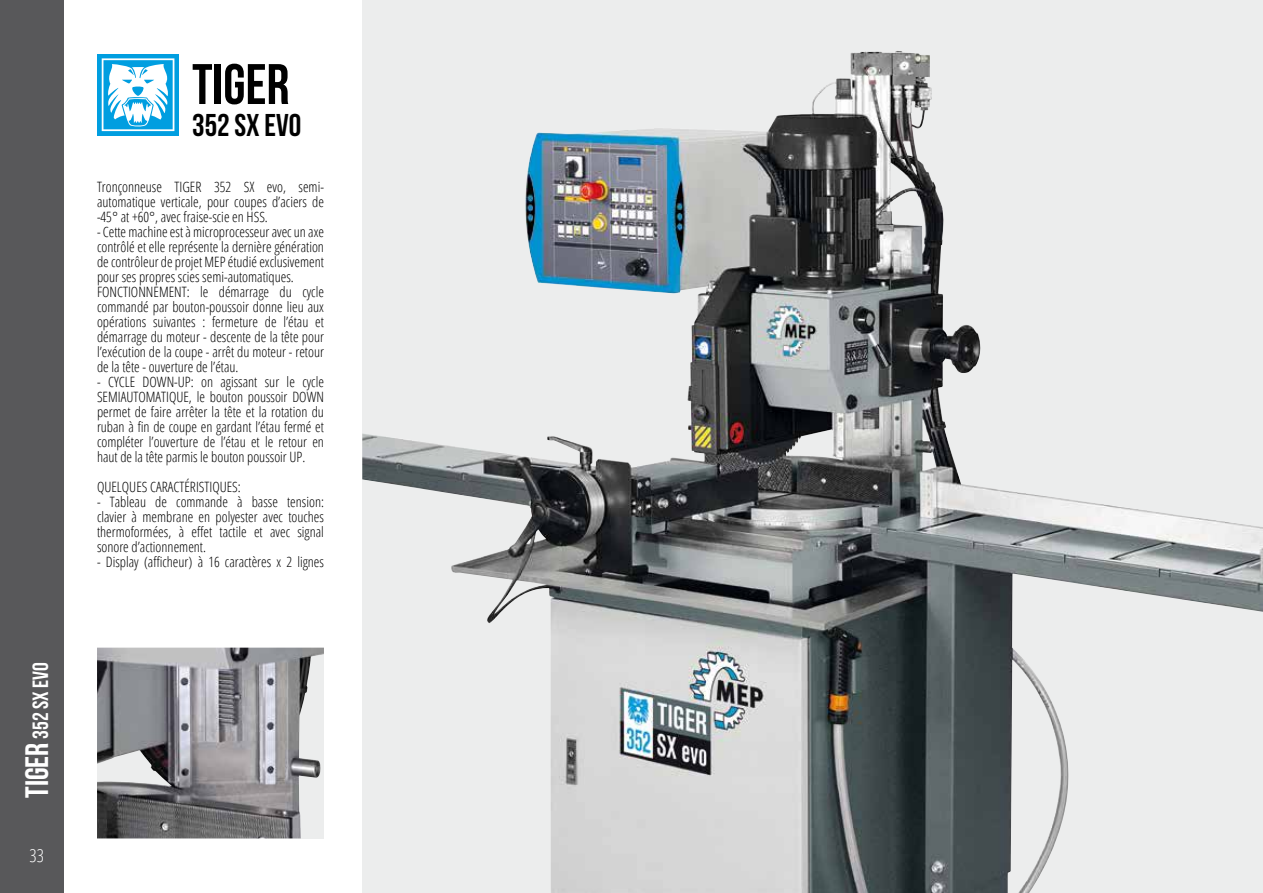
<style>
.page{position:relative;width:1263px;height:893px;background:#fff}
.page>*{position:absolute;margin:0;border:0;box-sizing:border-box;transform-origin:0 0}
.t1{font:57px "Bebas Neue";color:#000}
.t2{font:31.5px "Bebas Neue";color:#000}
.t3{font:22.05px "Bebas Neue";color:#fff}
.t4{font:300 condensed 18px "Open Sans";color:#fff}
.t5{font:300 condensed 14.25px/15px "Open Sans";color:#000;text-align:justify}
.s1{font-size:32.4px}
</style>
<div class="page">
<div style="left:0;top:0;width:64px;height:893px;background:#58585a"></div>
<svg style="left:97px;top:54px;width:82px;height:81px"></svg>
<svg style="left:102px;top:58px;width:72px;height:73px"></svg>
<div style="left:362px;top:0;width:901px;height:893px;background:#eceded"></div>
<img style="left:362px;top:52px;width:901px;height:841px">
<img style="left:97px;top:648px;width:227px;height:190px">
<h3 class="t3" style="left:28px;top:798px;width:137px;rotate:-90deg"><span class="s1">TIGER</span> 352 SX EVO</h3>
<p class="t4" style="left:30px;top:843px;width:16px">33</p>
<h1 class="t1" style="left:192px;top:53px;width:99px">TIGER</h1>
<h2 class="t2" style="left:192px;top:107px;width:110px">352 SX EVO</h2>
<p class="t5" style="left:97px;top:178px;width:228px">Tronçonneuse TIGER 352 SX evo, semi&shy;automatique verticale, pour coupes d’aciers de -45° at +60°, avec fraise-scie en HSS.</p>
<p class="t5" style="left:97px;top:223px;width:228px;text-align:left">- Cette machine est à microprocesseur avec un axe contrôlé et elle représente la dernière génération de contrôleur de projet MEP étudié exclusivement pour ses propres scies semi-automatiques.<br>FONCTIONNEMENT: le démarrage du cycle commandé par bouton-poussoir donne lieu aux opérations suivantes : fermeture de l’étau et démarrage du moteur - descente de la tête pour l’exécution de la coupe - arrêt du moteur - retour de la tête - ouverture de l’étau.</p>
<p class="t5" style="left:97px;top:374px;width:228px">- CYCLE DOWN-UP: on agissant sur le cycle SEMIAUTOMATIQUE, le bouton poussoir DOWN permet de faire arrêter la tête et la rotation du ruban à fin de coupe en gardant l’étau fermé et compléter l’ouverture de l’étau et le retour en haut de la tête parmis le bouton poussoir UP.</p>
<p class="t5" style="left:97px;top:479px;width:145px">QUELQUES CARACTÉRISTIQUES:</p>
<p class="t5" style="left:97px;top:494px;width:228px">- Tableau de commande à basse tension: clavier à membrane en polyester avec touches thermoformées, à effet tactile et avec signal sonore d’actionnement.</p>
<p class="t5" style="left:97px;top:554px;width:228px">- Display (afficheur) à 16 caractères x 2 lignes</p>
</div>
